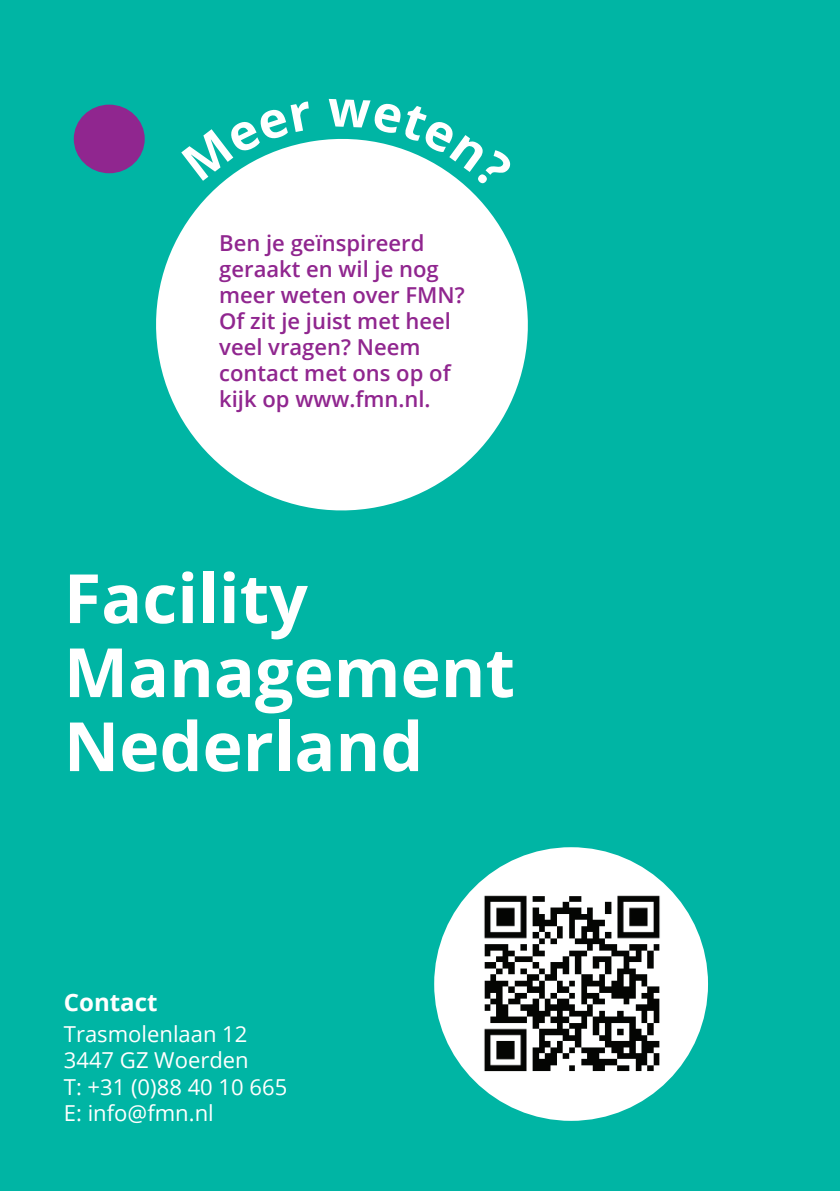
<style>
.page{position:relative;width:840px;height:1191px;background:#fff}
.page>*{position:absolute;margin:0;border:0;box-sizing:border-box;transform-origin:0 0}
.t1{font:700 68px/74px "Open Sans";color:#fff}
.t2{font:700 24px "Open Sans";color:#fff}
.t3{font:600 22px/26px "Open Sans";color:#90268f}
.t4{font:22px/26.4px "Open Sans";color:#fff}
</style>
<div class="page">
<div style="left:0;top:0;width:839px;height:1191px;background:#00b5a4"></div>
<svg style="left:143px;top:128px;width:385px;height:383px;fill:#fff"></svg>
<div style="left:434px;top:847px;width:273px;height:273px;background:#fff;border-radius:50%"></div>
<img style="left:484px;top:895px;width:176px;height:177px">
<div style="left:74px;top:105px;width:71px;height:68px;background:#90268f;border-radius:50%"></div>
<svg style="left:181px;top:128px;width:132px;height:53px"></svg>
<svg style="left:327px;top:128px;width:186px;height:62px"></svg>
<p class="t3" style="left:219px;top:229px;width:247px">Ben je geïnspireerd geraakt en wil je nog meer weten over FMN?<br>Of zit je juist met heel veel vragen? Neem contact met ons op of kijk op www.fmn.nl.</p>
<h1 class="t1" style="left:64px;top:559px;width:452px">Facility<br>Management<br>Nederland</h1>
<p class="t2" style="left:64px;top:985px;width:95px">Contact</p>
<p class="t4" style="left:64px;top:1020px;width:225px">Trasmolenlaan 12<br>3447 GZ Woerden<br>T: +31 (0)88 40 10 665<br>E: info@fmn.nl</p>
</div>
